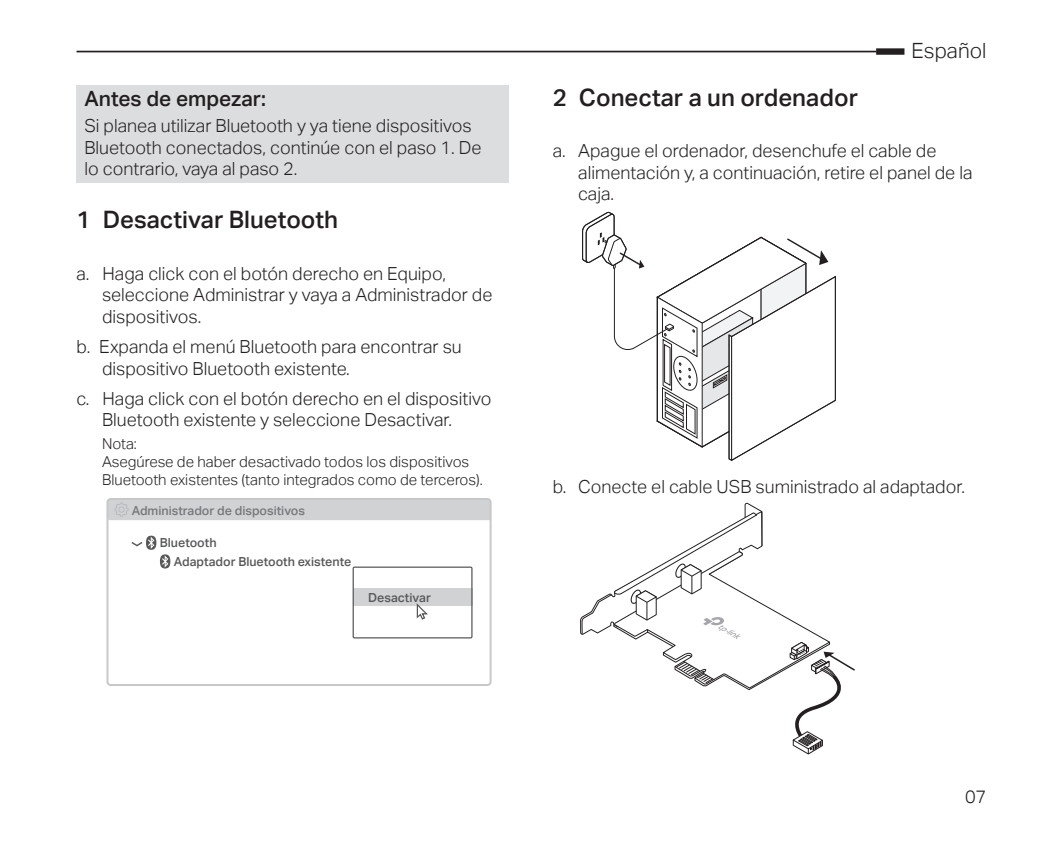
<style>
.page{position:relative;width:1063px;height:851px;background:#fff}
.page>*{position:absolute;margin:0;border:0;box-sizing:border-box;transform-origin:0 0}
.t1{font:24px "TP Link Aktiv Medium";color:#231f20}
.t2{font:21px "TP Link Aktiv Medium";color:#231f20}
.t3{font:21px "TP Link Aktiv Light";color:#231f20}
.t4{font:18px/21.6px "TP Link Aktiv Light";color:#231f20}
.t5{font:15px/18px "TP Link Aktiv Light";color:#231f20}
.t6{font:12.6px "TP Link Aktiv Medium";color:#57585a}
.t7{font:12.6px "TP Link Aktiv Medium";color:#76787b}
</style>
<div class="page">
<div style="left:876px;top:48px;width:28px;height:7px;background:#231f20"></div>
<hr style="left:77px;top:51px;width:799px;height:1px;background:#231f20">
<svg style="left:582px;top:212px;width:254px;height:249px"></svg>
<svg style="left:580px;top:502px;width:275px;height:252px"></svg>
<div style="left:353px;top:588px;width:119px;height:18px;background:#d1d2d4"></div>
<div style="left:107px;top:499px;width:384px;height:21px;background:#d1d2d4;border-radius:2px"></div>
<div style="left:106px;top:498px;width:386px;height:188px;border:2px solid #c7c8ca;border-radius:3px"></div>
<svg style="left:114px;top:502px;width:15px;height:14px"></svg>
<div style="left:118px;top:506px;width:7px;height:6px;background:#c9cacc;border-radius:50%"></div>
<svg style="left:132px;top:535px;width:38px;height:33px"></svg>
<svg style="left:416px;top:603px;width:12px;height:17px"></svg>
<div style="left:353px;top:566px;width:120px;height:72px;border:1px solid #57585a"></div>
<div style="left:77px;top:85px;width:432px;height:97px;background:#dcdddf"></div>
<p class="t2" style="left:84px;top:86px;width:183px">Antes de empezar:</p>
<p class="t4" style="left:84px;top:115px;width:399px">Si planea utilizar Bluetooth y ya tiene dispositivos<br>Bluetooth conectados, continúe con el paso 1. De lo contrario, vaya al paso 2.</p>
<h1 class="t1" style="left:77px;top:206px;width:263px">1 Desactivar Bluetooth</h1>
<p class="t4" style="left:102px;top:262px;width:392px;text-indent:-26px">a. Haga click con el botón derecho en Equipo, seleccione Administrar y vaya a Administrador de dispositivos.</p>
<p class="t4" style="left:102px;top:336px;width:361px;text-indent:-26px">b. Expanda el menú Bluetooth para encontrar su dispositivo Bluetooth existente.</p>
<p class="t4" style="left:102px;top:387px;width:391px;text-indent:-26px">c. Haga click con el botón derecho en el dispositivo<br>Bluetooth existente y seleccione Desactivar.</p>
<p class="t5" style="left:102px;top:434px;width:382px">Nota:<br>Asegúrese de haber desactivado todos los dispositivos<br>Bluetooth existentes (tanto integrados como de terceros).</p>
<p class="t7" style="left:132px;top:503px;width:175px">Administrador de dispositivos</p>
<p class="t6" style="left:160px;top:535px;width:58px">Bluetooth</p>
<p class="t6" style="left:174px;top:554px;width:179px">Adaptador Bluetooth existente</p>
<p class="t6" style="left:368px;top:590px;width:64px">Desactivar</p>
<p class="t3" style="left:911px;top:38px;width:77px">Español</p>
<h1 class="t1" style="left:553px;top:83px;width:307px">2 Conectar a un ordenador</h1>
<p class="t4" style="left:578px;top:140px;width:396px;text-indent:-26px">a. Apague el ordenador, desenchufe el cable de alimentación y, a continuación, retire el panel de la caja.</p>
<p class="t4" style="left:553px;top:476px;width:414px">b. Conecte el cable USB suministrado al adaptador.</p>
<p class="t4" style="left:965px;top:785px;width:23px">07</p>
</div>
